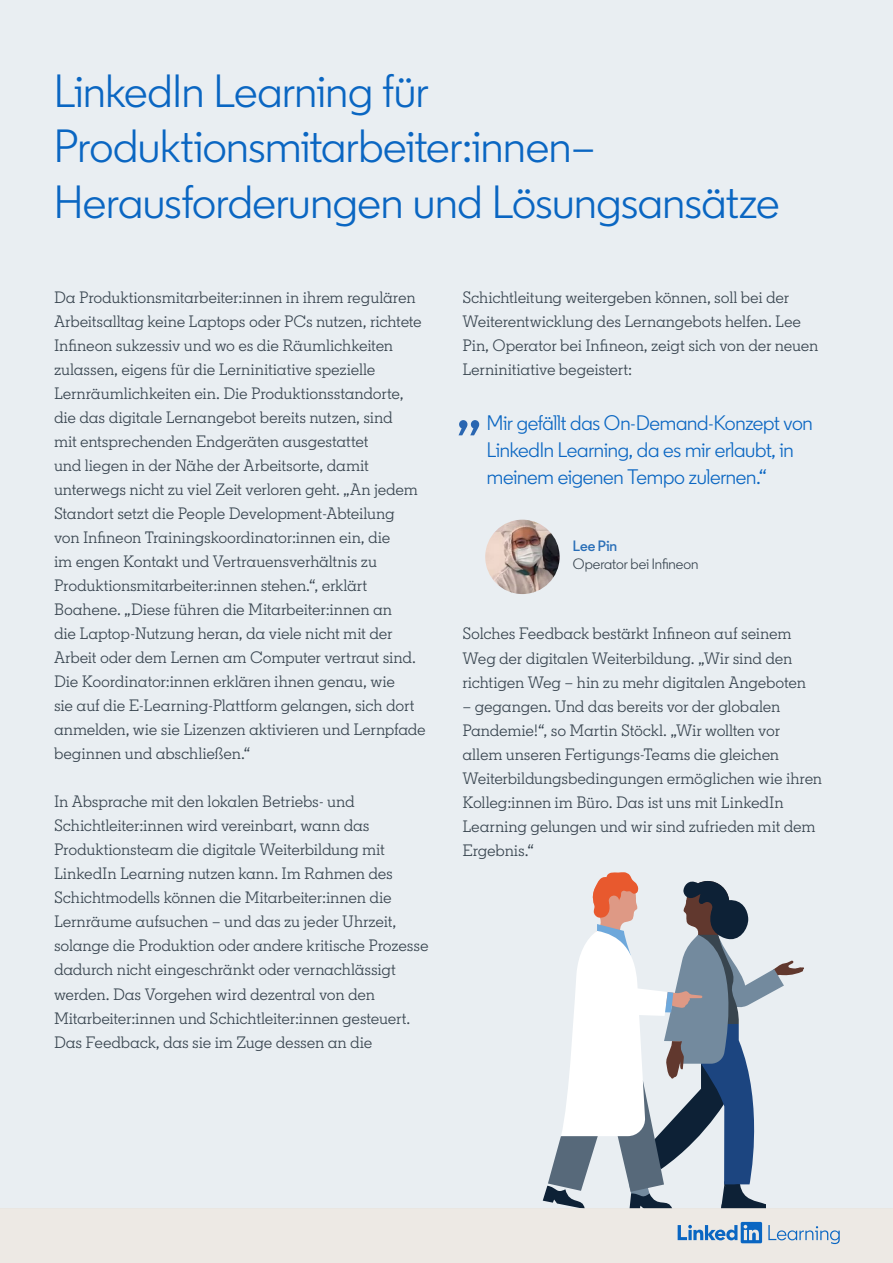
<style>
.page{position:relative;width:893px;height:1263px;background:#fff}
.page>*{position:absolute;margin:0;border:0;box-sizing:border-box;transform-origin:0 0}
.t1{font:69px "Community Slab";color:#2a66b1}
.t2{font:46.5px/55.8px "Community";letter-spacing:-.01em;color:#0a66c2}
.t3{font:21px/27px "Community";letter-spacing:-.015em;color:#0a66c2}
.t4{font:16.5px/24px "Community Slab";letter-spacing:-.015em;color:#38444f}
.t5{font:15px "Community";letter-spacing:-.005em;color:#38444f}
.t6{font:600 15px "Community";color:#296eb7}
</style>
<div class="page">
<div style="left:0;top:0;width:893px;height:1209px;background:#e9eef2"></div>
<img style="left:485px;top:520px;width:75px;height:74px;border-radius:37px">
<svg style="left:543px;top:872px;width:261px;height:337px"></svg>
<div style="left:0;top:1209px;width:893px;height:54px;background:#e9e4de"></div>
<svg style="left:678px;top:1222px;width:84px;height:21px"></svg>
<svg style="left:768px;top:1225px;width:72px;height:19px"></svg>
<h2 class="t2" style="left:54px;top:63px;width:727px">LinkedIn Learning für<br>Produktionsmitarbeiter:innen–<br>Herausforderungen und Lösungsansätze</h2>
<p class="t4" style="left:54px;top:286px;width:373px">Da Produktionsmitarbeiter:innen in ihrem regulären Arbeitsalltag keine Laptops oder PCs nutzen, richtete Infineon sukzessiv und wo es die Räumlichkeiten zulassen, eigens für die Lerninitiative spezielle Lernräumlichkeiten ein. Die Produktionsstandorte, die das digitale Lernangebot bereits nutzen, sind<br>mit entsprechenden Endgeräten ausgestattet<br>und liegen in der Nähe der Arbeitsorte, damit unterwegs nicht zu viel Zeit verloren geht. „An jedem Standort setzt die People Development-Abteilung<br>von Infineon Trainingskoordinator:innen ein, die<br>im engen Kontakt und Vertrauensverhältnis zu Produktionsmitarbeiter:innen stehen.“, erklärt Boahene. „Diese führen die Mitarbeiter:innen an<br>die Laptop-Nutzung heran, da viele nicht mit der Arbeit oder dem Lernen am Computer vertraut sind.<br>Die Koordinator:innen erklären ihnen genau, wie<br>sie auf die E-Learning-Plattform gelangen, sich dort anmelden, wie sie Lizenzen aktivieren und Lernpfade beginnen und abschließen.“</p>
<p class="t4" style="left:54px;top:790px;width:376px">In Absprache mit den lokalen Betriebs- und Schichtleiter:innen wird vereinbart, wann das Produktionsteam die digitale Weiterbildung mit LinkedIn Learning nutzen kann. Im Rahmen des Schichtmodells können die Mitarbeiter:innen die Lernräume aufsuchen – und das zu jeder Uhrzeit, solange die Produktion oder andere kritische Prozesse dadurch nicht eingeschränkt oder vernachlässigt werden. Das Vorgehen wird dezentral von den Mitarbeiter:innen und Schichtleiter:innen gesteuert.<br>Das Feedback, das sie im Zuge dessen an die</p>
<p class="t4" style="left:462px;top:286px;width:357px">Schichtleitung weitergeben können, soll bei der Weiterentwicklung des Lernangebots helfen. Lee Pin, Operator bei Infineon, zeigt sich von der neuen Lerninitiative begeistert:</p>
<h1 class="t1" style="left:455px;top:361px;width:30px">„</h1>
<p class="t3" style="left:487px;top:409px;width:327px">Mir gefällt das On-Demand-Konzept von<br>LinkedIn Learning, da es mir erlaubt, in meinem eigenen Tempo zulernen.“</p>
<p class="t6" style="left:573px;top:536px;width:46px">Lee Pin</p>
<p class="t5" style="left:573px;top:554px;width:127px">Operator bei Infineon</p>
<p class="t4" style="left:462px;top:622px;width:345px">Solches Feedback bestärkt Infineon auf seinem<br>Weg der digitalen Weiterbildung. „Wir sind den richtigen Weg – hin zu mehr digitalen Angeboten</p>
<p class="t4" style="left:462px;top:694px;width:361px">– gegangen. Und das bereits vor der globalen Pandemie!“, so Martin Stöckl. „Wir wollten vor allem unseren Fertigungs-Teams die gleichen Weiterbildungsbedingungen ermöglichen wie ihren Kolleg:innen im Büro. Das ist uns mit LinkedIn Learning gelungen und wir sind zufrieden mit dem Ergebnis.“</p>
</div>
